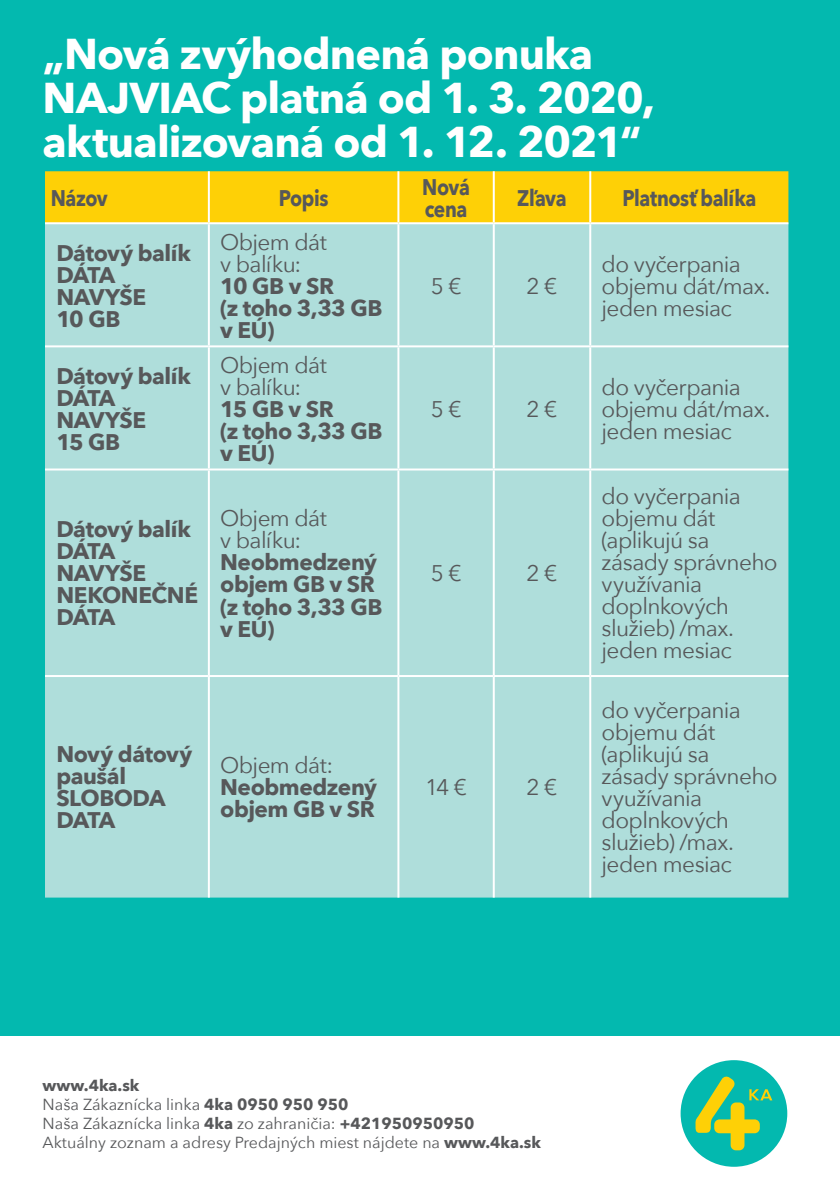
<style>
.page{position:relative;width:840px;height:1191px;background:#fff}
.page>*{position:absolute;margin:0;border:0;box-sizing:border-box;transform-origin:0 0}
.t1{font:700 43px/44px "Avenir Next";letter-spacing:-.02em;color:#fff}
.t2{font:22.6px/22px "Avenir Next";letter-spacing:-.03em;color:#57585a}
.t3{font:700 22.6px/22px "Avenir Next";letter-spacing:-.02em;color:#57585a}
.t4{font:700 22.6px/22px "Avenir Next";letter-spacing:-.02em;color:#57585a;scale:.85 1}
.t5{font:16px/19.2px "Avenir Next";color:#57585a}
.s1{font-weight:700}
</style>
<div class="page">
<div style="left:0;top:0;width:839px;height:1191px;background:#03b9af"></div>
<div style="left:0;top:1036px;width:839px;height:155px;background:#fff"></div>
<div style="left:45px;top:171px;width:743px;height:51px;background:#fed006"></div>
<div style="left:45px;top:224px;width:743px;height:673px;background:#afdedb"></div>
<hr style="left:45px;top:468px;width:164px;height:2px;background:#fff">
<hr style="left:45px;top:675px;width:164px;height:2px;background:#fff">
<hr style="left:208px;top:171px;width:2px;height:51px;background:#fff">
<hr style="left:397px;top:171px;width:2px;height:51px;background:#fff">
<hr style="left:492px;top:171px;width:2px;height:51px;background:#fff">
<hr style="left:589px;top:171px;width:2px;height:51px;background:#fff">
<hr style="left:45px;top:222px;width:164px;height:2px;background:#fff">
<hr style="left:209px;top:222px;width:189px;height:2px;background:#fff">
<hr style="left:208px;top:224px;width:2px;height:121px;background:#fff">
<hr style="left:398px;top:222px;width:95px;height:2px;background:#fff">
<hr style="left:397px;top:224px;width:2px;height:121px;background:#fff">
<hr style="left:493px;top:222px;width:97px;height:2px;background:#fff">
<hr style="left:492px;top:224px;width:2px;height:121px;background:#fff">
<hr style="left:590px;top:222px;width:198px;height:2px;background:#fff">
<hr style="left:589px;top:224px;width:2px;height:121px;background:#fff">
<hr style="left:45px;top:345px;width:164px;height:2px;background:#fff">
<hr style="left:209px;top:345px;width:189px;height:2px;background:#fff">
<hr style="left:208px;top:347px;width:2px;height:121px;background:#fff">
<hr style="left:398px;top:345px;width:95px;height:2px;background:#fff">
<hr style="left:397px;top:347px;width:2px;height:121px;background:#fff">
<hr style="left:493px;top:345px;width:97px;height:2px;background:#fff">
<hr style="left:492px;top:347px;width:2px;height:121px;background:#fff">
<hr style="left:590px;top:345px;width:198px;height:2px;background:#fff">
<hr style="left:589px;top:347px;width:2px;height:121px;background:#fff">
<hr style="left:209px;top:468px;width:189px;height:2px;background:#fff">
<hr style="left:208px;top:470px;width:2px;height:205px;background:#fff">
<hr style="left:398px;top:468px;width:95px;height:2px;background:#fff">
<hr style="left:397px;top:470px;width:2px;height:205px;background:#fff">
<hr style="left:493px;top:468px;width:97px;height:2px;background:#fff">
<hr style="left:492px;top:470px;width:2px;height:205px;background:#fff">
<hr style="left:590px;top:468px;width:198px;height:2px;background:#fff">
<hr style="left:589px;top:470px;width:2px;height:205px;background:#fff">
<hr style="left:209px;top:675px;width:189px;height:2px;background:#fff">
<hr style="left:208px;top:677px;width:2px;height:220px;background:#fff">
<hr style="left:398px;top:675px;width:95px;height:2px;background:#fff">
<hr style="left:397px;top:677px;width:2px;height:220px;background:#fff">
<hr style="left:493px;top:675px;width:97px;height:2px;background:#fff">
<hr style="left:492px;top:677px;width:2px;height:220px;background:#fff">
<hr style="left:590px;top:675px;width:198px;height:2px;background:#fff">
<hr style="left:589px;top:677px;width:2px;height:220px;background:#fff">
<svg style="left:680px;top:1060px;width:106px;height:106px"></svg>
<h1 class="t1" style="left:43px;top:32px;width:613px">„Nová zvýhodnená ponuka<br>NAJVIAC platná od 1. 3. 2020, aktualizovaná od 1. 12. 2021“</h1>
<p class="t4" style="left:51px;top:186px;width:69px">Názov</p>
<p class="t4" style="left:278px;top:186px;width:60px">Popis</p>
<p class="t4" style="left:422px;top:175px;width:58px">Nová cena</p>
<p class="t4" style="left:517px;top:186px;width:60px">Zľava</p>
<p class="t4" style="left:622px;top:186px;width:159px">Platnosť balíka</p>
<p class="t3" style="left:56px;top:241px;width:136px">Dátový balík<br>DÁTA<br>NAVYŠE<br>10 GB</p>
<p class="t2" style="left:220px;top:230px;width:108px">Objem dát v balíku:</p>
<p class="t2" style="left:601px;top:252px;width:170px">do vyčerpania objemu dát/max. jeden mesiac</p>
<p class="t3" style="left:220px;top:274px;width:164px">10 GB v SR<br>(z toho 3,33 GB v EÚ)</p>
<p class="t2" style="left:430px;top:274px;width:32px">5 €</p>
<p class="t2" style="left:526px;top:274px;width:32px">2 €</p>
<p class="t3" style="left:56px;top:364px;width:136px">Dátový balík<br>DÁTA<br>NAVYŠE<br>15 GB</p>
<p class="t2" style="left:220px;top:353px;width:108px">Objem dát v balíku:</p>
<p class="t3" style="left:220px;top:397px;width:164px">15 GB v SR<br>(z toho 3,33 GB v EÚ)</p>
<p class="t2" style="left:430px;top:397px;width:32px">5 €</p>
<p class="t2" style="left:526px;top:397px;width:32px">2 €</p>
<p class="t3" style="left:56px;top:518px;width:143px">Dátový balík<br>DÁTA<br>NAVYŠE<br>NEKONEČNÉ<br>DÁTA</p>
<p class="t2" style="left:220px;top:506px;width:108px">Objem dát v balíku:</p>
<p class="t3" style="left:220px;top:551px;width:164px">Neobmedzený objem GB v SR (z toho 3,33 GB v EÚ)</p>
<p class="t2" style="left:430px;top:561px;width:32px">5 €</p>
<p class="t2" style="left:526px;top:561px;width:32px">2 €</p>
<p class="t3" style="left:56px;top:743px;width:137px">Nový dátový paušál<br>SLOBODA<br>DATA</p>
<p class="t2" style="left:220px;top:753px;width:114px">Objem dát:</p>
<p class="t3" style="left:220px;top:776px;width:158px">Neobmedzený objem GB v SR</p>
<p class="t2" style="left:425px;top:775px;width:43px">14 €</p>
<p class="t2" style="left:526px;top:775px;width:32px">2 €</p>
<p class="t2" style="left:601px;top:375px;width:170px">do vyčerpania objemu dát/max. jeden mesiac</p>
<p class="t2" style="left:601px;top:484px;width:177px">do vyčerpania objemu dát (aplikujú sa zásady správneho využívania doplnkových služieb) /max. jeden mesiac</p>
<p class="t2" style="left:601px;top:698px;width:177px">do vyčerpania objemu dát (aplikujú sa zásady správneho využívania doplnkových služieb) /max. jeden mesiac</p>
<p class="t5" style="left:43px;top:1074px;width:499px"><span class="s1">www.4ka.sk<br></span>Naša Zákaznícka linka <span class="s1">4ka 0950 950 950<br></span>Naša Zákaznícka linka <span class="s1">4ka</span> zo zahraničia: <span class="s1">+421950950950<br></span>Aktuálny zoznam a adresy Predajných miest nájdete na <span class="s1">www.4ka.sk</span></p>
</div>
